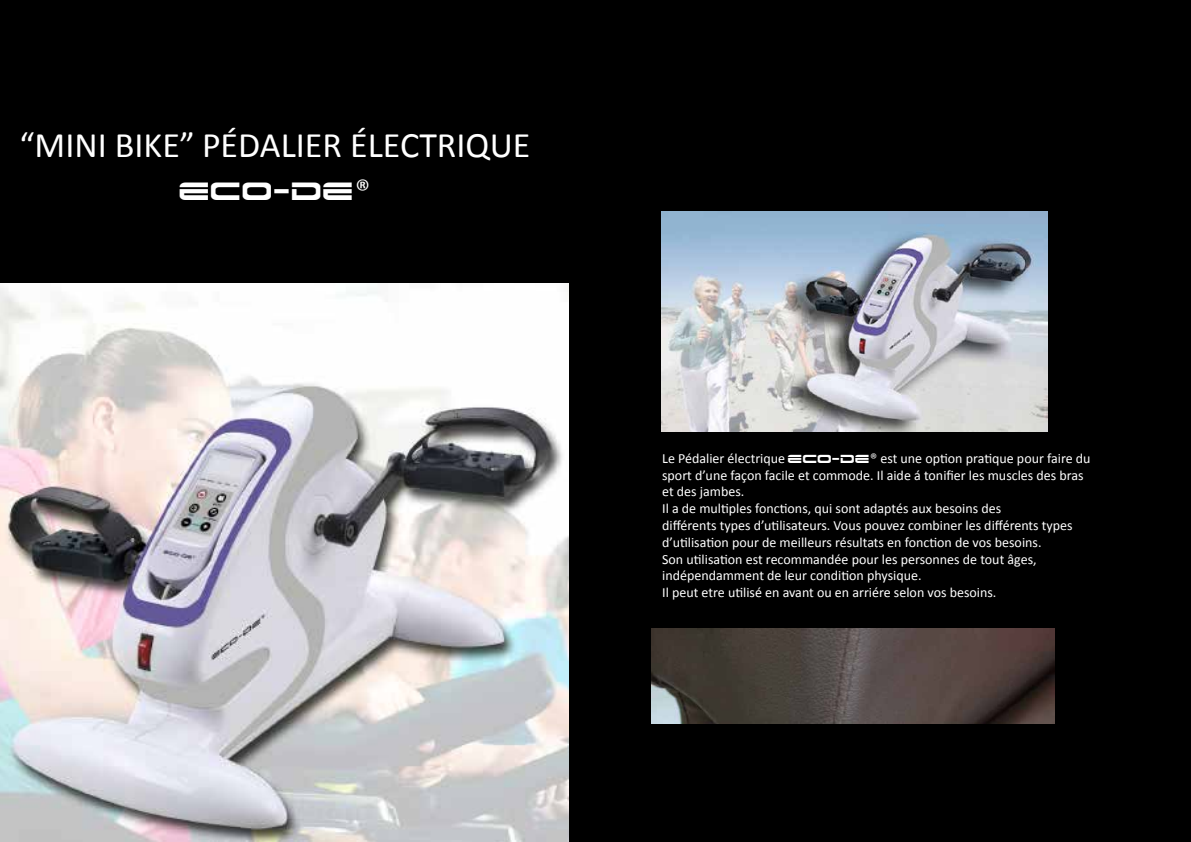
<style>
.page{position:relative;width:1191px;height:842px;background:#000}
.page>*{position:absolute;margin:0;border:0;box-sizing:border-box;transform-origin:0 0}
.t1{font:36px "Calibri";color:#fff}
.t2{font:30px "Dodger";color:#fff}
.t3{font:14px/16.8px "Calibri";color:#fff}
.s1{font-family:"Calibri"}
.s2{font-family:"Dodger"}
</style>
<div class="page">
<img style="left:661px;top:212px;width:386px;height:220px">
<img style="left:0;top:283px;width:568px;height:559px">
<img style="left:652px;top:628px;width:402px;height:95px">
<h1 class="t1" style="left:20px;top:122px;width:512px">“MINI BIKE” PÉDALIER ÉLECTRIQUE</h1>
<h2 class="t2" style="left:180px;top:176px;width:192px">ECO-DE<span class="s1">®</span></h2>
<p class="t3" style="left:662px;top:450px;width:430px">Le Pédalier électrique <span class="s2">ECO-DE</span>® est une option pratique pour faire du sport d’une façon facile et commode. Il aide á tonifier les muscles des bras et des jambes.<br>Il a de multiples fonctions, qui sont adaptés aux besoins des<br>différents types d’utilisateurs. Vous pouvez combiner les différents types d’utilisation pour de meilleurs résultats en fonction de vos besoins.<br>Son utilisation est recommandée pour les personnes de tout âges, indépendamment de leur condition physique.<br>Il peut etre utilisé en avant ou en arriére selon vos besoins.</p>
</div>
